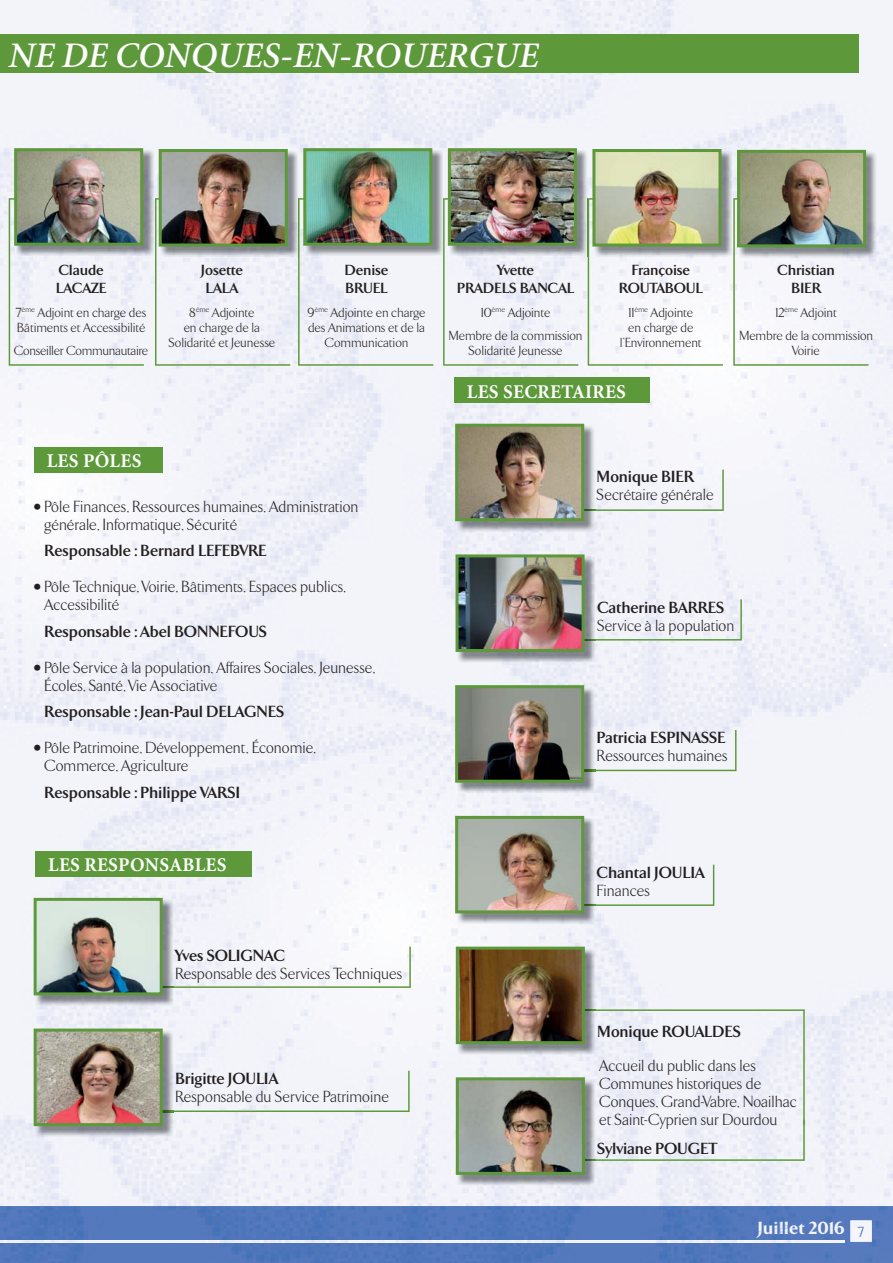
<style>
.page{position:relative;width:893px;height:1263px;background:#fff}
.page>*{position:absolute;margin:0;border:0;box-sizing:border-box;transform-origin:0 0}
.t1{font:italic 600 36px "Minion";color:#fff}
.t2{font:700 19.5px "Minion";letter-spacing:.015em;color:#fff}
.t3{font:800 18px "Arrow";letter-spacing:.025em;color:#f3f4fa}
.t4{font:300 16.5px/18px "Arrow";letter-spacing:.015em;color:#231f20}
.t5{font:700 16.5px "Arrow";letter-spacing:.015em;color:#231f20}
.t6{font:700 15px/18px "Arrow";letter-spacing:.015em;color:#231f20;text-align:center}
.t7{font:300 13.5px/15px "Arrow";letter-spacing:.015em;color:#231f20;text-align:center}
.s1{color:#ecedf7}
.s2{color:#f2f3fa}
.s3{color:#edeef8}
.s4{color:#f3f5fb}
.s5{color:#f4f5fb}
</style>
<div class="page">
<img style="left:0;top:0;width:893px;height:1206px">
<img style="left:0;top:1206px;width:893px;height:57px">
<img style="left:850px;top:1220px;width:22px;height:22px">
<svg style="left:858px;top:1226px;width:6px;height:11px"></svg>
<img style="left:0;top:1241px;width:845px;height:1px">
<img style="left:754px;top:1222px;width:90px;height:16px">
<svg style="left:595px;top:865px;width:119px;height:41px"></svg>
<svg style="left:595px;top:470px;width:129px;height:41px"></svg>
<div style="left:0;top:34px;width:859px;height:38px;background:#5d983b"></div>
<img style="left:457px;top:948px;width:139px;height:107px">
<img style="left:460px;top:951px;width:121px;height:89px">
<div style="left:456px;top:947px;width:129px;height:97px;border:3px solid #5d983b"></div>
<img style="left:457px;top:1161px;width:139px;height:24px">
<svg style="left:580px;top:1009px;width:225px;height:152px"></svg>
<img style="left:460px;top:1081px;width:121px;height:90px">
<div style="left:456px;top:1077px;width:129px;height:98px;border:3px solid #5d983b"></div>
<div style="left:34px;top:447px;width:128px;height:26px;background:#5d983b"></div>
<svg style="left:174px;top:1071px;width:236px;height:41px"></svg>
<svg style="left:174px;top:947px;width:237px;height:41px"></svg>
<img style="left:35px;top:1030px;width:139px;height:107px">
<img style="left:163px;top:1110px;width:11px;height:2px">
<img style="left:38px;top:1032px;width:121px;height:90px">
<div style="left:34px;top:1028px;width:129px;height:98px;border:3px solid #5d983b"></div>
<img style="left:35px;top:899px;width:139px;height:107px">
<img style="left:163px;top:986px;width:11px;height:2px">
<img style="left:38px;top:902px;width:121px;height:89px">
<div style="left:34px;top:898px;width:129px;height:97px;border:3px solid #5d983b"></div>
<div style="left:35px;top:851px;width:217px;height:25px;background:#5d983b"></div>
<div style="left:454px;top:377px;width:196px;height:26px;background:#5d983b"></div>
<img style="left:456px;top:817px;width:139px;height:107px">
<img style="left:584px;top:904px;width:11px;height:2px">
<img style="left:459px;top:820px;width:121px;height:89px">
<div style="left:455px;top:816px;width:129px;height:97px;border:3px solid #5d983b"></div>
<img style="left:456px;top:425px;width:139px;height:107px">
<img style="left:584px;top:509px;width:11px;height:2px">
<img style="left:459px;top:428px;width:121px;height:89px">
<div style="left:455px;top:424px;width:129px;height:97px;border:3px solid #5d983b"></div>
<img style="left:456px;top:686px;width:139px;height:107px">
<svg style="left:584px;top:730px;width:152px;height:41px"></svg>
<img style="left:459px;top:689px;width:121px;height:90px">
<div style="left:455px;top:685px;width:129px;height:98px;border:3px solid #5d983b"></div>
<svg style="left:733px;top:198px;width:135px;height:168px"></svg>
<img style="left:738px;top:151px;width:139px;height:107px">
<img style="left:741px;top:154px;width:121px;height:89px">
<div style="left:737px;top:150px;width:129px;height:97px;border:3px solid #5d983b"></div>
<svg style="left:9px;top:198px;width:135px;height:168px"></svg>
<img style="left:15px;top:149px;width:139px;height:107px">
<img style="left:18px;top:152px;width:121px;height:90px">
<div style="left:14px;top:148px;width:129px;height:98px;border:3px solid #5d983b"></div>
<svg style="left:298px;top:198px;width:135px;height:168px"></svg>
<img style="left:305px;top:149px;width:138px;height:107px">
<img style="left:307px;top:152px;width:121px;height:90px">
<div style="left:303px;top:148px;width:129px;height:98px;border:3px solid #5d983b"></div>
<svg style="left:588px;top:198px;width:135px;height:168px"></svg>
<img style="left:594px;top:150px;width:138px;height:107px">
<img style="left:596px;top:153px;width:121px;height:90px">
<div style="left:592px;top:149px;width:129px;height:98px;border:3px solid #5d983b"></div>
<img style="left:0;top:150px;width:1px;height:107px">
<svg style="left:155px;top:198px;width:135px;height:168px"></svg>
<img style="left:160px;top:150px;width:139px;height:107px">
<img style="left:298px;top:198px;width:1px;height:59px">
<img style="left:163px;top:153px;width:121px;height:90px">
<div style="left:159px;top:149px;width:129px;height:98px;border:3px solid #5d983b"></div>
<svg style="left:443px;top:198px;width:135px;height:168px"></svg>
<img style="left:449px;top:149px;width:139px;height:107px">
<img style="left:588px;top:198px;width:1px;height:58px">
<img style="left:452px;top:152px;width:121px;height:90px">
<div style="left:448px;top:148px;width:129px;height:98px;border:3px solid #5d983b"></div>
<img style="left:457px;top:556px;width:138px;height:107px">
<svg style="left:585px;top:599px;width:157px;height:41px"></svg>
<img style="left:459px;top:558px;width:122px;height:90px">
<div style="left:455px;top:554px;width:130px;height:98px;border:3px solid #5d983b"></div>
<h1 class="t1" style="left:8px;top:41px;width:532px">NE DE CONQUES-EN-ROUERGUE</h1>
<p class="t6" style="left:56px;top:262px;width:52px;text-align:left">Claude<br>LACAZE</p>
<p class="t7" style="left:16px;top:306px;width:132px;text-align:left">7<sup>ème</sup> Adjoint en charge des<br>Bâtiments et Accessibilité</p>
<p class="t7" style="left:14px;top:344px;width:136px">Conseiller Communautaire</p>
<p class="t6" style="left:201px;top:262px;width:43px">Josette<br>LALA</p>
<p class="t7" style="left:169px;top:306px;width:108px">8<sup>ème</sup> Adjointe<br>en charge de la<br>Solidarité et Jeunesse</p>
<p class="t6" style="left:345px;top:262px;width:45px;text-align:left">Denise<br>BRUEL</p>
<p class="t7" style="left:308px;top:306px;width:119px">9<sup>ème</sup> Adjointe en charge des Animations et de la<br>Communication</p>
<p class="t6" style="left:457px;top:262px;width:119px">Yvette<br>PRADELS BANCAL</p>
<p class="t7" style="left:449px;top:301px;width:135px;line-height:23.5px">10<sup>ème</sup> Adjointe<br>Membre de la commission</p>
<p class="t7" style="left:469px;top:344px;width:95px">Solidarité Jeunesse</p>
<p class="t6" style="left:619px;top:262px;width:85px">Françoise<br>ROUTABOUL</p>
<p class="t7" style="left:620px;top:306px;width:83px">11<sup>ème</sup> Adjointe<br>en charge de l’Environnement</p>
<p class="t2" style="left:467px;top:384px;width:161px">LES SECRETAIRES</p>
<p class="t6" style="left:778px;top:262px;width:59px">Christian<br>BIER</p>
<p class="t7" style="left:739px;top:301px;width:135px;line-height:23.5px">12<sup>ème</sup> Adjoint<br>Membre de la commission</p>
<p class="t7" style="left:793px;top:344px;width:29px">Voirie</p>
<p class="t2" style="left:47px;top:453px;width:96px">LES PÔLES</p>
<p class="t4" style="left:45px;top:498px;width:315px;text-indent:-10px">• Pôle Finances, Ressources humaines, Administration générale, Informatique, Sécurité</p>
<p class="t5" style="left:45px;top:544px;width:223px">Responsable : Bernard LEFEBVRE</p>
<p class="t4" style="left:45px;top:579px;width:303px;text-indent:-10px">• Pôle Technique, Voirie, Bâtiments, Espaces publics,<br>Accessibilité</p>
<p class="t5" style="left:45px;top:624px;width:224px">Responsable : Abel BONNEFOUS</p>
<p class="t4" style="left:45px;top:659px;width:332px;text-indent:-11px">• Pôle Service à la population, Affaires Sociales, Jeunesse,<br>Écoles, Santé, Vie Associative</p>
<p class="t5" style="left:45px;top:705px;width:241px">Responsable : Jean-Paul DELAGNES</p>
<p class="t4" style="left:45px;top:740px;width:273px;text-indent:-11px">• Pôle Patrimoine, Développement, Économie,<br>Commerce, Agriculture</p>
<p class="t5" style="left:45px;top:785px;width:197px">Responsable : Philippe VARSI</p>
<p class="t2" style="left:48px;top:857px;width:180px">LES RESPONSABLES</p>
<p class="t5" style="left:175px;top:949px;width:111px">Yves SOLIGNAC</p>
<p class="t4" style="left:175px;top:966px;width:228px">Responsable des Services Techniques</p>
<p class="t5" style="left:175px;top:1072px;width:104px">Brigitte JOULIA</p>
<p class="t4" style="left:175px;top:1089px;width:215px">Responsable du Service Patrimoine</p>
<p class="t5" style="left:597px;top:470px;width:98px">Monique BIER</p>
<p class="t4" style="left:597px;top:487px;width:118px">Secrétaire générale</p>
<p class="t5" style="left:597px;top:601px;width:128px">Catherine BARRES</p>
<p class="t4" style="left:597px;top:618px;width:139px">Service à la population</p>
<p class="t5" style="left:597px;top:731px;width:130px">Patricia ESPINASSE</p>
<p class="t4" style="left:597px;top:748px;width:132px">Ressources humaines</p>
<p class="t5" style="left:597px;top:866px;width:109px">Chantal JOULIA</p>
<p class="t4" style="left:597px;top:883px;width:54px">Finances</p>
<p class="t5" style="left:598px;top:1025px;width:145px">Monique ROUALDES</p>
<p class="t4" style="left:600px;top:1057px;width:199px">Accueil du public dans les<br>Communes historiques de<br>Conques, Grand-Vabre, Noailhac et Saint-Cyprien sur Dourdou</p>
<p class="t5" style="left:598px;top:1142px;width:122px">Sylviane POUGET</p>
<p class="t3" style="left:758px;top:1217px;width:108px"><span class="s1">J</span><span class="s2">ui</span><span class="s3">ll</span><span class="s4">et</span> 201<span class="s5">6</span> <sub>7</sub></p>
</div>
